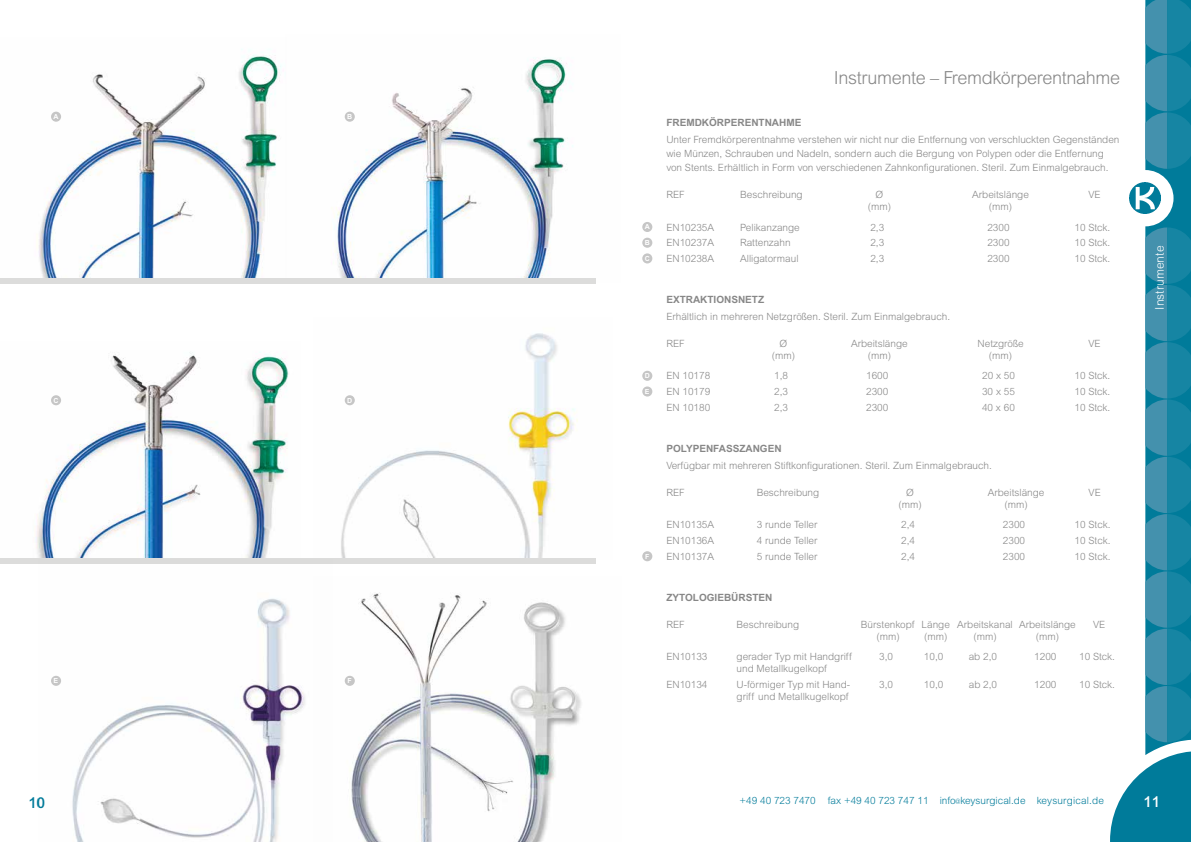
<style>
.page{position:relative;width:1191px;height:842px;background:#fff}
.page>*{position:absolute;margin:0;border:0;box-sizing:border-box;transform-origin:0 0}
.t1{font:300 18px "Arial MT Std";letter-spacing:-.02em;color:#878787}
.t2{font:500 15px "Arial MT Std";color:#fff}
.t3{font:500 15px "Arial MT Std";color:#007b9a}
.t4{font:300 12px "Arial MT Std";color:#fff}
.t5{font:300 10px/12px "Arial MT Std";color:#878787;text-align:center}
.t6{font:700 10px "Arial MT Std";color:#878787}
.t7{font:300 10px "Arial MT Std";color:#007b9a}
.t8{font:700 7px "Arial MT Std";color:#fff}
.s1{font-size:6px}
</style>
<div class="page">
<svg style="left:1110px;top:0;width:81px;height:842px"></svg>
<img style="left:334px;top:57px;width:262px;height:226px">
<img style="left:313px;top:333px;width:283px;height:226px">
<img style="left:0;top:352px;width:300px;height:207px">
<img style="left:38px;top:49px;width:243px;height:229px">
<div style="left:0;top:559px;width:595px;height:5px;background:#dcdcdb"></div>
<div style="left:0;top:278px;width:595px;height:5px;background:#dcdcdb"></div>
<img style="left:51px;top:598px;width:254px;height:244px">
<img style="left:344px;top:592px;width:237px;height:250px">
<div style="left:51px;top:676px;width:10px;height:10px;background:#c6c6c6;border-radius:50%"></div>
<div style="left:51px;top:112px;width:10px;height:10px;background:#c6c6c6;border-radius:50%"></div>
<div style="left:345px;top:112px;width:10px;height:10px;background:#c6c6c6;border-radius:50%"></div>
<div style="left:51px;top:395px;width:10px;height:10px;background:#c6c6c6;border-radius:50%"></div>
<div style="left:345px;top:395px;width:10px;height:10px;background:#c6c6c6;border-radius:50%"></div>
<div style="left:345px;top:676px;width:10px;height:10px;background:#c6c6c6;border-radius:50%"></div>
<div style="left:642px;top:222px;width:10px;height:10px;background:#c6c6c6;border-radius:50%"></div>
<div style="left:642px;top:371px;width:10px;height:10px;background:#c6c6c6;border-radius:50%"></div>
<div style="left:642px;top:551px;width:10px;height:10px;background:#c6c6c6;border-radius:50%"></div>
<div style="left:642px;top:253px;width:10px;height:10px;background:#c6c6c6;border-radius:50%"></div>
<div style="left:642px;top:238px;width:10px;height:10px;background:#c6c6c6;border-radius:50%"></div>
<div style="left:642px;top:386px;width:10px;height:11px;background:#c6c6c6;border-radius:50%"></div>
<p class="t8" style="left:54px;top:113px;width:7px">A</p>
<p class="t8" style="left:347px;top:113px;width:7px">B</p>
<p class="t8" style="left:53px;top:396px;width:7px">C</p>
<p class="t8" style="left:347px;top:396px;width:7px">D</p>
<p class="t8" style="left:54px;top:677px;width:6px">E</p>
<h2 class="t3" style="left:28px;top:794px;width:18px">10</h2>
<p class="t8" style="left:347px;top:677px;width:6px">F</p>
<p class="t8" style="left:645px;top:223px;width:7px">A</p>
<p class="t8" style="left:644px;top:239px;width:7px">B</p>
<p class="t8" style="left:644px;top:254px;width:7px">C</p>
<p class="t8" style="left:644px;top:372px;width:7px">D</p>
<p class="t8" style="left:645px;top:387px;width:6px">E</p>
<p class="t8" style="left:645px;top:552px;width:6px">F</p>
<h1 class="t1" style="left:833px;top:67px;width:288px">Instrumente – Fremdkörperentnahme</h1>
<p class="t6" style="left:666px;top:117px;width:136px">FREMDKÖRPERENTNAHME</p>
<p class="t5" style="left:666px;top:133px;width:454px;line-height:14px;text-align:left">Unter Fremdkörperentnahme verstehen wir nicht nur die Entfernung von verschluckten Gegenständen wie Münzen, Schrauben und Nadeln, sondern auch die Bergung von Polypen oder die Entfernung von Stents. Erhältlich in Form von verschiedenen Zahnkonfigurationen. Steril. Zum Einmalgebrauch.</p>
<p class="t5" style="left:666px;top:189px;width:20px">REF</p>
<p class="t5" style="left:740px;top:189px;width:64px">Beschreibung</p>
<p class="t5" style="left:867px;top:189px;width:25px">Ø (mm)</p>
<p class="t5" style="left:972px;top:189px;width:58px">Arbeitslänge (mm)</p>
<p class="t5" style="left:1088px;top:189px;width:14px">VE</p>
<p class="t5" style="left:666px;top:221px;width:49px">EN10235A</p>
<p class="t5" style="left:740px;top:221px;width:61px">Pelikanzange</p>
<p class="t5" style="left:870px;top:221px;width:15px">2,3</p>
<p class="t5" style="left:987px;top:221px;width:24px">2300</p>
<p class="t5" style="left:1074px;top:221px;width:37px">10 Stck.</p>
<p class="t5" style="left:666px;top:237px;width:49px">EN10237A</p>
<p class="t5" style="left:740px;top:237px;width:52px">Rattenzahn</p>
<p class="t5" style="left:870px;top:237px;width:15px">2,3</p>
<p class="t5" style="left:987px;top:237px;width:24px">2300</p>
<p class="t5" style="left:1074px;top:237px;width:37px">10 Stck.</p>
<p class="t5" style="left:666px;top:252px;width:49px">EN10238A</p>
<p class="t5" style="left:740px;top:252px;width:60px">Alligatormaul</p>
<p class="t5" style="left:870px;top:252px;width:15px">2,3</p>
<p class="t5" style="left:987px;top:252px;width:24px">2300</p>
<p class="t5" style="left:1074px;top:252px;width:37px">10 Stck.</p>
<p class="t6" style="left:666px;top:294px;width:99px">EXTRAKTIONSNETZ</p>
<p class="t5" style="left:666px;top:311px;width:285px">Erhältlich in mehreren Netzgrößen. Steril. Zum Einmalgebrauch.</p>
<p class="t5" style="left:666px;top:338px;width:20px">REF</p>
<p class="t5" style="left:771px;top:338px;width:25px">Ø (mm)</p>
<p class="t5" style="left:851px;top:338px;width:58px">Arbeitslänge (mm)</p>
<p class="t5" style="left:977px;top:338px;width:48px">Netzgröße (mm)</p>
<p class="t5" style="left:1088px;top:338px;width:14px">VE</p>
<p class="t5" style="left:666px;top:370px;width:45px">EN 10178</p>
<p class="t5" style="left:774px;top:370px;width:15px">1,8</p>
<p class="t5" style="left:866px;top:370px;width:24px">1600</p>
<p class="t5" style="left:982px;top:370px;width:34px">20 x 50</p>
<p class="t5" style="left:1074px;top:370px;width:37px">10 Stck.</p>
<p class="t5" style="left:666px;top:386px;width:45px">EN 10179</p>
<p class="t5" style="left:774px;top:386px;width:15px">2,3</p>
<p class="t5" style="left:866px;top:386px;width:24px">2300</p>
<p class="t5" style="left:982px;top:386px;width:34px">30 x 55</p>
<p class="t5" style="left:1074px;top:386px;width:37px">10 Stck.</p>
<p class="t5" style="left:666px;top:401px;width:45px">EN 10180</p>
<p class="t5" style="left:774px;top:401px;width:15px">2,3</p>
<p class="t5" style="left:866px;top:401px;width:24px">2300</p>
<p class="t5" style="left:982px;top:401px;width:34px">40 x 60</p>
<p class="t5" style="left:1074px;top:401px;width:37px">10 Stck.</p>
<p class="t6" style="left:666px;top:443px;width:117px">POLYPENFASSZANGEN</p>
<p class="t5" style="left:666px;top:460px;width:327px">Verfügbar mit mehreren Stiftkonfigurationen. Steril. Zum Einmalgebrauch.</p>
<p class="t5" style="left:666px;top:487px;width:20px">REF</p>
<p class="t5" style="left:756px;top:487px;width:64px">Beschreibung</p>
<p class="t5" style="left:898px;top:487px;width:25px">Ø (mm)</p>
<p class="t5" style="left:987px;top:487px;width:58px">Arbeitslänge (mm)</p>
<p class="t5" style="left:1088px;top:487px;width:14px">VE</p>
<p class="t5" style="left:666px;top:519px;width:49px">EN10135A</p>
<p class="t5" style="left:756px;top:519px;width:62px">3 runde Teller</p>
<p class="t5" style="left:901px;top:519px;width:15px">2,4</p>
<p class="t5" style="left:1003px;top:519px;width:24px">2300</p>
<p class="t5" style="left:1074px;top:519px;width:37px">10 Stck.</p>
<p class="t5" style="left:666px;top:535px;width:49px">EN10136A</p>
<p class="t5" style="left:756px;top:535px;width:62px">4 runde Teller</p>
<p class="t5" style="left:901px;top:535px;width:15px">2,4</p>
<p class="t5" style="left:1003px;top:535px;width:24px">2300</p>
<p class="t5" style="left:1074px;top:535px;width:37px">10 Stck.</p>
<p class="t5" style="left:666px;top:550px;width:49px">EN10137A</p>
<p class="t5" style="left:756px;top:550px;width:62px">5 runde Teller</p>
<p class="t5" style="left:901px;top:550px;width:15px">2,4</p>
<p class="t5" style="left:1003px;top:550px;width:24px">2300</p>
<p class="t5" style="left:1074px;top:550px;width:37px">10 Stck.</p>
<p class="t6" style="left:666px;top:592px;width:107px">ZYTOLOGIEBÜRSTEN</p>
<p class="t5" style="left:666px;top:619px;width:20px">REF</p>
<p class="t5" style="left:736px;top:619px;width:64px">Beschreibung</p>
<p class="t5" style="left:860px;top:619px;width:55px">Bürstenkopf (mm)</p>
<p class="t5" style="left:921px;top:619px;width:30px;text-align:left">Länge (mm)</p>
<p class="t5" style="left:957px;top:619px;width:57px">Arbeitskanal (mm)</p>
<p class="t5" style="left:1019px;top:619px;width:58px">Arbeitslänge (mm)</p>
<p class="t5" style="left:1093px;top:619px;width:14px">VE</p>
<p class="t5" style="left:666px;top:651px;width:43px">EN10133</p>
<p class="t5" style="left:736px;top:651px;width:117px;text-align:left">gerader Typ mit Handgriff und Metallkugelkopf</p>
<p class="t5" style="left:879px;top:651px;width:15px">3,0</p>
<p class="t5" style="left:924px;top:651px;width:21px">10,0</p>
<p class="t5" style="left:968px;top:651px;width:30px">ab 2,0</p>
<p class="t5" style="left:1034px;top:651px;width:24px">1200</p>
<p class="t5" style="left:1079px;top:651px;width:37px">10 Stck.</p>
<p class="t5" style="left:666px;top:678px;width:43px">EN10134</p>
<p class="t5" style="left:736px;top:678px;width:115px;text-align:left">U-förmiger Typ mit Hand&shy;griff und Metallkugelkopf</p>
<p class="t5" style="left:879px;top:678px;width:15px">3,0</p>
<p class="t5" style="left:924px;top:678px;width:21px">10,0</p>
<p class="t5" style="left:968px;top:678px;width:30px">ab 2,0</p>
<p class="t5" style="left:1034px;top:678px;width:24px">1200</p>
<p class="t5" style="left:1079px;top:678px;width:37px">10 Stck.</p>
<p class="t4" style="left:1152px;top:309px;width:65px;rotate:-90deg">Instrumente</p>
<p class="t7" style="left:739px;top:795px;width:366px">+49 40 723 7470 fax +49 40 723 747 11 info<span class="s1">@</span>keysurgical.de keysurgical.de</p>
<h2 class="t2" style="left:1143px;top:792px;width:18px">11</h2>
</div>
